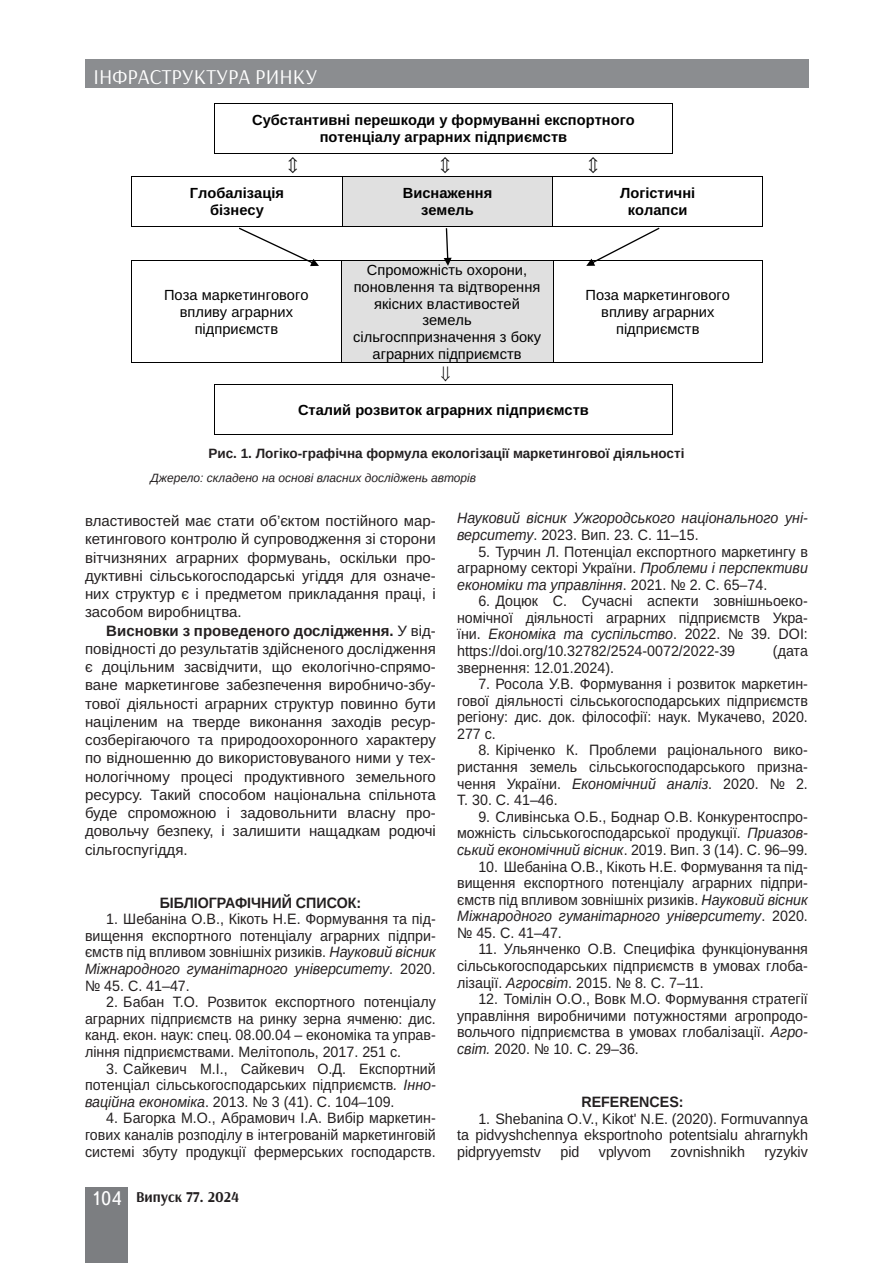
<style>
.page{position:relative;width:893px;height:1263px;background:#fff}
.page>*{position:absolute;margin:0;border:0;box-sizing:border-box;transform-origin:0 0}
.t1{font:21px "Arsenal";color:#fff}
.Текст_основной_G{font:15px/16.6px "Arimo";color:#231f20;text-align:justify;scale:.95 1}
.Текст_основной_G-2{font:15px/18.3px "Arimo";color:#231f20;text-align:justify}
.t2{font:italic 15px/16.6px "Arimo";color:#231f20;scale:.95 1}
.Литература_шапка{font:700 15px "Arimo";color:#231f20;scale:.95 1}
.t3{font:700 15px "Arsenal";color:#231f20}
.t4{font:14.7px/16.8px "Arimo Roman";color:#000;text-align:center}
.t5{font:700 14.7px/17px "Arimo";color:#000;text-align:center}
.Рисунок{font:700 13.5px "Arimo";color:#231f20}
.Джерело{font:italic 12px "Arimo";color:#231f20}
.s1{font-weight:700}
.s2{font-style:italic}
.s3{font-family:"Ukrainian Text";font-weight:400;font-size:19.5px;color:#fff}
.s4{font-style:normal}
</style>
<div class="page">
<div style="left:85px;top:59px;width:723px;height:29px;background:#8b8d90"></div>
<div style="left:85px;top:1186px;width:43px;height:76px;background:#7c7e81"></div>
<hr style="left:215px;top:103px;width:457px;height:1px;background:#000">
<hr style="left:215px;top:104px;width:1px;height:49px;background:#000">
<hr style="left:215px;top:153px;width:457px;height:1px;background:#000">
<hr style="left:672px;top:104px;width:1px;height:49px;background:#000">
<div style="left:343px;top:177px;width:209px;height:49px;background:#e0e0e0"></div>
<hr style="left:132px;top:176px;width:210px;height:1px;background:#000">
<hr style="left:343px;top:176px;width:209px;height:1px;background:#000">
<hr style="left:553px;top:176px;width:209px;height:1px;background:#000">
<hr style="left:131px;top:177px;width:1px;height:49px;background:#000">
<hr style="left:132px;top:226px;width:210px;height:1px;background:#000">
<hr style="left:342px;top:177px;width:1px;height:49px;background:#000">
<hr style="left:343px;top:226px;width:209px;height:1px;background:#000">
<hr style="left:552px;top:177px;width:1px;height:49px;background:#000">
<hr style="left:553px;top:226px;width:209px;height:1px;background:#000">
<hr style="left:762px;top:177px;width:1px;height:49px;background:#000">
<div style="left:341px;top:261px;width:212px;height:101px;background:#e0e0e0"></div>
<hr style="left:132px;top:260px;width:209px;height:1px;background:#000">
<hr style="left:341px;top:260px;width:212px;height:1px;background:#000">
<hr style="left:553px;top:260px;width:209px;height:1px;background:#000">
<hr style="left:131px;top:261px;width:1px;height:101px;background:#000">
<hr style="left:132px;top:362px;width:209px;height:1px;background:#000">
<hr style="left:341px;top:261px;width:1px;height:101px;background:#000">
<hr style="left:341px;top:362px;width:212px;height:1px;background:#000">
<hr style="left:553px;top:261px;width:1px;height:101px;background:#000">
<hr style="left:553px;top:362px;width:209px;height:1px;background:#000">
<hr style="left:762px;top:261px;width:1px;height:101px;background:#000">
<hr style="left:215px;top:384px;width:457px;height:1px;background:#000">
<hr style="left:215px;top:385px;width:1px;height:49px;background:#000">
<hr style="left:215px;top:434px;width:457px;height:1px;background:#000">
<hr style="left:672px;top:385px;width:1px;height:49px;background:#000">
<svg style="left:239px;top:228px;width:80px;height:38px"></svg>
<svg style="left:586px;top:228px;width:73px;height:38px"></svg>
<svg style="left:444px;top:228px;width:8px;height:38px"></svg>
<h1 class="t1" style="left:94px;top:63px;width:225px">ІНФРАСТРУКТУРА РИНКУ</h1>
<p class="t5" style="left:252px;top:112px;width:384px">Субстантивні перешкоди у формуванні експортного потенціалу аграрних підприємств</p>
<p class="t5" style="left:190px;top:185px;width:96px">Глобалізація бізнесу</p>
<p class="t5" style="left:403px;top:185px;width:91px">Виснаження земель</p>
<p class="t5" style="left:620px;top:185px;width:77px">Логістичні колапси</p>
<p class="t4" style="left:164px;top:287px;width:146px">Поза маркетингового впливу аграрних підприємств</p>
<p class="t4" style="left:353px;top:262px;width:189px">Спроможність охорони, поновлення та відтворення якісних властивостей земель сільгосппризначення з боку аграрних підприємств</p>
<p class="t4" style="left:586px;top:287px;width:146px">Поза маркетингового впливу аграрних підприємств</p>
<p class="t5" style="left:298px;top:401px;width:292px">Сталий розвиток аграрних підприємств</p>
<p class="Рисунок" style="left:208px;top:444px;width:477px">Рис. 1. Логіко-графічна формула екологізації маркетингової діяльності</p>
<p class="Джерело" style="left:151px;top:470px;width:327px">Джерело: складено на основі власних досліджень авторів</p>
<p class="Текст_основной_G-2" style="left:85px;top:512px;width:352px">властивостей має стати об’єктом постійного мар&shy;кетингового контролю й супроводження зі сторони вітчизняних аграрних формувань, оскільки про&shy;дуктивні сільськогосподарські угіддя для означе&shy;них структур є і предметом прикладання праці, і засобом виробництва.</p>
<p class="Текст_основной_G-2" style="left:85px;top:621px;width:352px;text-indent:21px"><span class="s1">Висновки з проведеного дослідження.</span> У від&shy;повідності до результатів здійсненого дослідження є доцільним засвідчити, що екологічно-спрямо&shy;ване маркетингове забезпечення виробничо-збу&shy;тової діяльності аграрних структур повинно бути націленим на тверде виконання заходів ресур&shy;созберігаючого та природоохоронного характеру по відношенню до використовуваного ними у тех&shy;нологічному процесі продуктивного земельного ресурсу. Такий способом національна спільнота буде спроможною і задовольнити власну про&shy;довольчу безпеку, і залишити нащадкам родючі сільгоспугіддя.</p>
<p class="Литература_шапка" style="left:160px;top:892px;width:214px">БІБЛІОГРАФІЧНИЙ СПИСОК:</p>
<p class="Текст_основной_G" style="left:85px;top:911px;width:371px;text-indent:21px">1. Шебаніна О.В., Кікоть Н.Е. Формування та під&shy;вищення експортного потенціалу аграрних підпри&shy;ємств під впливом зовнішніх ризиків. <span class="s2">Науковий вісник Міжнародного гуманітарного університету</span>. 2020. № 45. С. 41–47.</p>
<p class="Текст_основной_G" style="left:85px;top:994px;width:371px;text-indent:21px">2. Бабан Т.О. Розвиток експортного потенціалу аграрних підприємств на ринку зерна ячменю: дис. канд. екон. наук: спец. 08.00.04 – економіка та управ&shy;ління підприємствами. Мелітополь, 2017. 251 с.</p>
<p class="Текст_основной_G" style="left:85px;top:1060px;width:371px;text-indent:21px">3. Сайкевич М.І., Сайкевич О.Д. Експортний потенціал сільськогосподарських підприємств<span class="s2">. Інно&shy;ваційна економіка</span>. 2013. № 3 (41). С. 104–109.</p>
<p class="Текст_основной_G" style="left:85px;top:1110px;width:371px;text-indent:21px">4. Багорка М.О., Абрамович І.А. Вибір маркетин&shy;гових каналів розподілу в інтегрованій маркетинговій системі збуту продукції фермерських господарств.</p>
<p class="t3" style="left:91px;top:1186px;width:149px"><span class="s3">104</span> Випуск 77. 2024</p>
<p class="t2" style="left:457px;top:510px;width:371px">Науковий вісник Ужгородського національного уні&shy;верситету<span class="s4">. 2023. Вип. 23. С. 11–15.</span></p>
<p class="Текст_основной_G" style="left:457px;top:543px;width:371px;text-indent:21px">5. Турчин Л. Потенціал експортного маркетингу в аграрному секторі України. <span class="s2">Проблеми і перспективи економіки та управління</span>. 2021. № 2. С. 65–74.</p>
<p class="Текст_основной_G" style="left:457px;top:593px;width:371px;text-indent:21px">6. Доцюк С. Сучасні аспекти зовнішньоеко&shy;номічної діяльності аграрних підприємств Укра&shy;їни. <span class="s2">Економіка та суспільство</span>. 2022. № 39. DOI: https://doi.org/10.32782/2524-0072/2022-39</p>
<p class="Текст_основной_G" style="left:773px;top:643px;width:38px">(дата</p>
<p class="Текст_основной_G" style="left:457px;top:659px;width:167px">звернення: 12.01.2024).</p>
<p class="Текст_основной_G" style="left:457px;top:676px;width:371px;text-indent:21px">7. Росола У.В. Формування і розвиток маркетин&shy;гової діяльності сільськогосподарських підприємств регіону: дис. док. філософії: наук. Мукачево, 2020.<br>277 с.</p>
<p class="Текст_основной_G" style="left:457px;top:742px;width:371px;text-indent:21px">8. Кіріченко К. Проблеми раціонального вико&shy;ристання земель сільськогосподарського призна&shy;чення України. <span class="s2">Економічний аналіз</span>. 2020. № 2.<br>Т. 30. С. 41–46.</p>
<p class="Текст_основной_G" style="left:457px;top:808px;width:371px;text-indent:21px">9. Сливінська О.Б., Боднар О.В. Конкурентоспро&shy;можність сільськогосподарської продукції. <span class="s2">Приазов&shy;ський економічний вісник</span>. 2019. Вип. 3 (14). С. 96–99.</p>
<p class="Текст_основной_G" style="left:457px;top:858px;width:371px;text-indent:21px">10. Шебаніна О.В., Кікоть Н.Е. Формування та під&shy;вищення експортного потенціалу аграрних підпри&shy;ємств під впливом зовнішніх ризиків. <span class="s2">Науковий вісник Міжнародного гуманітарного університету</span>. 2020. № 45. С. 41–47.</p>
<p class="Текст_основной_G" style="left:457px;top:941px;width:371px;text-indent:21px">11. Ульянченко О.В. Специфіка функціонування сільськогосподарських підприємств в умовах глоба&shy;лізації. <span class="s2">Агросвіт</span>. 2015. № 8. С. 7–11.</p>
<p class="Текст_основной_G" style="left:457px;top:991px;width:371px;text-indent:21px">12. Томілін О.О., Вовк М.О. Формування стратегії управління виробничими потужностями агропродо&shy;вольчого підприємства в умовах глобалізації. <span class="s2">Агро&shy;світ.</span> 2020. № 10. С. 29–36.</p>
<p class="Литература_шапка" style="left:581px;top:1091px;width:109px">REFERENCES:</p>
<p class="Текст_основной_G" style="left:457px;top:1110px;width:371px;text-indent:21px">1. Shebanina O.V., Kikotʹ N.E. (2020). Formuvannya ta pidvyshchennya eksportnoho potentsialu ahrarnykh pidpryyemstv</p>
<p class="Текст_основной_G" style="left:560px;top:1143px;width:22px">pid</p>
<p class="Текст_основной_G" style="left:599px;top:1143px;width:57px">vplyvom</p>
<p class="Текст_основной_G" style="left:670px;top:1143px;width:80px">zovnishnikh</p>
<p class="Текст_основной_G" style="left:764px;top:1143px;width:47px">ryzykiv</p>
</div>
